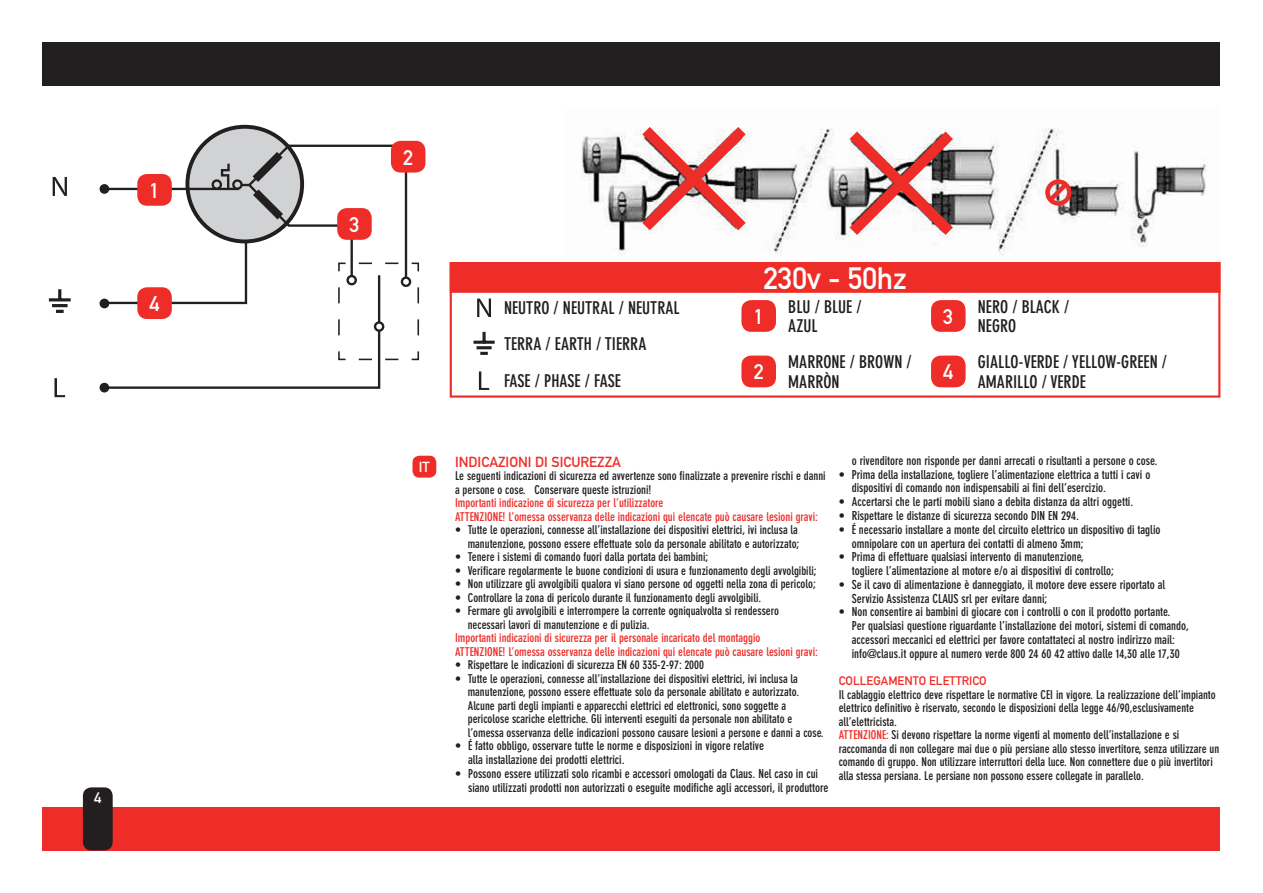
<style>
.page{position:relative;width:1263px;height:893px;background:#fff}
.page>*{position:absolute;margin:0;border:0;box-sizing:border-box;transform-origin:0 0}
.t1{font:30.45px "DIN Mittelschrift";color:#fff}
.t2{font:20.85px "DIN Mittelschrift";color:#fff}
.t3{font:700 condensed 17.4px/19.5px "DIN Neuzeit Grotesk";color:#231f20}
.t4{font:15px "DIN Mittelschrift";color:#fff}
.t5{font:14.4px "DIN Mittelschrift";color:#ee2d28}
.t6{font:14.4px "DIN Mittelschrift";color:#fff}
.t7{font:700 condensed 12.3px/13.8px "DIN Neuzeit Grotesk";color:#231f20}
.t8{font:12.3px "DIN Mittelschrift";color:#ee2d28}
.t9{font:700 condensed 12px/13.5px "DIN Neuzeit Grotesk";color:#231f20}
.t10{font:700 condensed 12px/13.5px "DIN Neuzeit Grotesk";color:#ee2d28}
.s1{color:#ee2d28}
</style>
<div class="page">
<div style="left:43px;top:43px;width:1177px;height:43px;background:#231f20"></div>
<div style="left:43px;top:808px;width:1177px;height:43px;background:#ee2d28"></div>
<div style="left:83px;top:787px;width:30px;height:63px;background:#231f20;border-radius:9px"></div>
<div style="left:450px;top:262px;width:770px;height:136px;border:2px solid #ee2d28"></div>
<img style="left:581px;top:128px;width:626px;height:127px">
<svg style="left:642px;top:127px;width:104px;height:103px"></svg>
<svg style="left:850px;top:132px;width:103px;height:103px"></svg>
<div style="left:187px;top:127px;width:115px;height:114px;background:#d1d2d4;border-radius:50%"></div>
<svg style="left:102px;top:183px;width:279px;height:206px"></svg>
<div style="left:100px;top:384px;width:8px;height:8px;background:#231f20;border-radius:50%"></div>
<div style="left:100px;top:383px;width:9px;height:9px;border:2px solid #231f20;border-radius:50%"></div>
<div style="left:100px;top:299px;width:8px;height:9px;background:#231f20;border-radius:50%"></div>
<div style="left:100px;top:299px;width:9px;height:9px;border:2px solid #231f20;border-radius:50%"></div>
<div style="left:100px;top:185px;width:8px;height:8px;background:#231f20;border-radius:50%"></div>
<div style="left:100px;top:184px;width:9px;height:10px;border:2px solid #231f20;border-radius:50%"></div>
<svg style="left:233px;top:181px;width:8px;height:8px"></svg>
<div style="left:232px;top:179px;width:11px;height:11px;border:2px solid #231f20;border-radius:50%"></div>
<svg style="left:213px;top:181px;width:8px;height:8px"></svg>
<div style="left:212px;top:179px;width:10px;height:11px;border:2px solid #231f20;border-radius:50%"></div>
<svg style="left:220px;top:163px;width:11px;height:28px"></svg>
<svg style="left:246px;top:143px;width:174px;height:218px"></svg>
<svg style="left:53px;top:177px;width:14px;height:19px"></svg>
<svg style="left:54px;top:378px;width:11px;height:19px"></svg>
<hr style="left:49px;top:298px;width:22px;height:3px;background:#231f20">
<hr style="left:52px;top:304px;width:16px;height:3px;background:#231f20">
<svg style="left:58px;top:289px;width:3px;height:9px"></svg>
<svg style="left:56px;top:310px;width:8px;height:3px"></svg>
<div style="left:450px;top:262px;width:770px;height:31px;background:#ee2d28;border:2px solid #ee2d28"></div>
<svg style="left:477px;top:299px;width:14px;height:18px"></svg>
<svg style="left:479px;top:371px;width:10px;height:19px"></svg>
<hr style="left:473px;top:341px;width:22px;height:3px;background:#231f20">
<hr style="left:476px;top:346px;width:16px;height:3px;background:#231f20">
<svg style="left:482px;top:332px;width:4px;height:9px"></svg>
<svg style="left:480px;top:352px;width:8px;height:3px"></svg>
<div style="left:741px;top:300px;width:35px;height:32px;background:#ee2d28;border-radius:10px"></div>
<div style="left:137px;top:174px;width:35px;height:32px;background:#ee2d28;border-radius:10px"></div>
<div style="left:931px;top:300px;width:34px;height:32px;background:#ee2d28;border-radius:10px"></div>
<div style="left:337px;top:208px;width:35px;height:32px;background:#ee2d28;border-radius:10px"></div>
<div style="left:741px;top:356px;width:35px;height:31px;background:#ee2d28;border-radius:10px"></div>
<div style="left:391px;top:141px;width:34px;height:32px;background:#ee2d28;border-radius:10px"></div>
<div style="left:931px;top:356px;width:34px;height:31px;background:#ee2d28;border-radius:10px"></div>
<div style="left:137px;top:287px;width:35px;height:32px;background:#ee2d28;border-radius:10px"></div>
<div style="left:1045px;top:180px;width:26px;height:26px;border:4px solid #ee2d28;border-radius:50%"></div>
<svg style="left:1045px;top:178px;width:27px;height:27px"></svg>
<div style="left:412px;top:456px;width:24px;height:22px;background:#ee2d28;border-radius:7px"></div>
<h2 class="t2" style="left:150px;top:178px;width:12px">1</h2>
<h2 class="t2" style="left:150px;top:291px;width:12px">4</h2>
<p class="t4" style="left:94px;top:789px;width:9px">4</p>
<h2 class="t2" style="left:349px;top:212px;width:12px">3</h2>
<h2 class="t2" style="left:403px;top:145px;width:12px">2</h2>
<h1 class="t1" style="left:763px;top:260px;width:145px">230v - 50hz</h1>
<h3 class="t3" style="left:788px;top:297px;width:75px">BLU / BLUE /<br>AZUL</h3>
<h3 class="t3" style="left:504px;top:290px;width:177px;line-height:36.3px">NEUTRO / NEUTRAL / NEUTRAL<br>TERRA / EARTH / TIERRA<br>FASE / PHASE / FASE</h3>
<h3 class="t3" style="left:978px;top:297px;width:93px">NERO / BLACK /<br>NEGRO</h3>
<h2 class="t2" style="left:943px;top:304px;width:12px">3</h2>
<h2 class="t2" style="left:754px;top:304px;width:12px">1</h2>
<h3 class="t3" style="left:788px;top:352px;width:125px">MARRONE / BROWN /<br>MARRòN</h3>
<h3 class="t3" style="left:978px;top:352px;width:191px">GIALLO-VERDE / YELLOW-GREEN /<br>AMARILLO / VERDE</h3>
<h2 class="t2" style="left:754px;top:360px;width:12px">2</h2>
<h2 class="t2" style="left:943px;top:360px;width:12px">4</h2>
<p class="t6" style="left:419px;top:459px;width:12px">IT</p>
<p class="t7" style="left:852px;top:454px;width:307px">o rivenditore non risponde per danni arrecati o risultanti a persone o cose.</p>
<p class="t7" style="left:852px;top:468px;width:300px;text-indent:-13px">• Prima della installazione, togliere l’alimentazione elettrica a tutti i cavi o dispositivi di comando non indispensabili ai fini dell’esercizio.</p>
<p class="t7" style="left:839px;top:495px;width:296px">• Accertarsi che le parti mobili siano a debita distanza da altri oggetti.</p>
<p class="t7" style="left:839px;top:509px;width:242px">• Rispettare le distanze di sicurezza secondo DIN EN 294.</p>
<p class="t7" style="left:852px;top:523px;width:310px;text-indent:-13px">• É necessario installare a monte del circuito elettrico un dispositivo di taglio omnipolare con un apertura dei contatti di almeno 3mm;</p>
<p class="t7" style="left:852px;top:550px;width:264px;text-indent:-13px">• Prima di effettuare qualsiasi intervento di manutenzione, togliere l’alimentazione al motore e/o ai dispositivi di controllo;</p>
<p class="t7" style="left:852px;top:578px;width:315px;text-indent:-13px">• Se il cavo di alimentazione è danneggiato, il motore deve essere riportato al<br>Servizio Assistenza CLAUS srl per evitare danni;</p>
<p class="t7" style="left:852px;top:605px;width:339px;text-indent:-13px">• Non consentire ai bambini di giocare con i controlli o con il prodotto portante.<br>Per qualsiasi questione riguardante l’installazione dei motori, sistemi di comando, accessori meccanici ed elettrici per favore contattateci al nostro indirizzo mail: info@claus.it oppure al numero verde 800 24 60 42 attivo dalle 14,30 alle 17,30</p>
<p class="t8" style="left:839px;top:674px;width:149px">COLLEGAMENTO ELETTRICO</p>
<p class="t9" style="left:839px;top:688px;width:382px">Il cablaggio elettrico deve rispettare le normative CEI in vigore. La realizzazione dell’impianto elettrico definitivo è riservato, secondo le disposizioni della legge 46/90,esclusivamente all’elettricista.<br><span class="s1">ATTENZIONE:</span> Si devono rispettare la norme vigenti al momento dell’installazione e si raccomanda di non collegare mai due o più persiane allo stesso invertitore, senza utilizzare un comando di gruppo. Non utilizzare interruttori della luce. Non connettere due o più invertitori alla stessa persiana. Le persiane non possono essere collegate in parallelo.</p>
<p class="t5" style="left:455px;top:453px;width:167px">INDICAZIONI DI SICUREZZA</p>
<p class="t9" style="left:455px;top:469px;width:372px">Le seguenti indicazioni di sicurezza ed avvertenze sono finalizzate a prevenire rischi e danni a persone o cose. Conservare queste istruzioni!</p>
<p class="t10" style="left:455px;top:496px;width:365px">Importanti indicazione di sicurezza per l’utilizzatore<br>Attenzione! L’omessa osservanza delle indicazioni qui elencate può causare lesioni gravi:</p>
<p class="t9" style="left:455px;top:523px;width:346px;text-align:right">• Tutte le operazioni, connesse all’installazione dei dispositivi elettrici, ivi inclusa la manutenzione, possono essere effettuate solo da personale abilitato e autorizzato;</p>
<p class="t9" style="left:455px;top:550px;width:255px">• Tenere i sistemi di comando fuori dalla portata dei bambini;</p>
<p class="t9" style="left:455px;top:564px;width:363px">• Verificare regolarmente le buone condizioni di usura e funzionamento degli avvolgibili;</p>
<p class="t9" style="left:455px;top:577px;width:362px">• Non utilizzare gli avvolgibili qualora vi siano persone od oggetti nella zona di pericolo;</p>
<p class="t9" style="left:455px;top:591px;width:308px">• Controllare la zona di pericolo durante il funzionamento degli avvolgibili.</p>
<p class="t9" style="left:468px;top:604px;width:313px;text-indent:-13px">• Fermare gli avvolgibili e interrompere la corrente ogniqualvolta si rendessero necessari lavori di manutenzione e di pulizia.</p>
<p class="t10" style="left:455px;top:631px;width:365px">Importanti indicazioni di sicurezza per il personale incaricato del montaggio<br>Attenzione! L’omessa osservanza delle indicazioni qui elencate può causare lesioni gravi:</p>
<p class="t9" style="left:455px;top:658px;width:250px">• Rispettare le indicazioni di sicurezza EN 60 335-2-97: 2000</p>
<p class="t9" style="left:468px;top:672px;width:358px;text-indent:-13px">• Tutte le operazioni, connesse all’installazione dei dispositivi elettrici, ivi inclusa la manutenzione, possono essere effettuate solo da personale abilitato e autorizzato.<br>Alcune parti degli impianti e apparecchi elettrici ed elettronici, sono soggette a pericolose scariche elettriche. Gli interventi eseguiti da personale non abilitato e l’omessa osservanza delle indicazioni possono causare lesioni a persone e danni a cose.</p>
<p class="t7" style="left:468px;top:739px;width:298px;text-indent:-13px">• É fatto obbligo, osservare tutte le norme e disposizioni in vigore relative alla installazione dei prodotti elettrici.</p>
<p class="t7" style="left:468px;top:767px;width:362px;text-indent:-13px">• Possono essere utilizzati solo ricambi e accessori omologati da Claus. Nel caso in cui siano utilizzati prodotti non autorizzati o eseguite modifiche agli accessori, il produttore</p>
</div>
